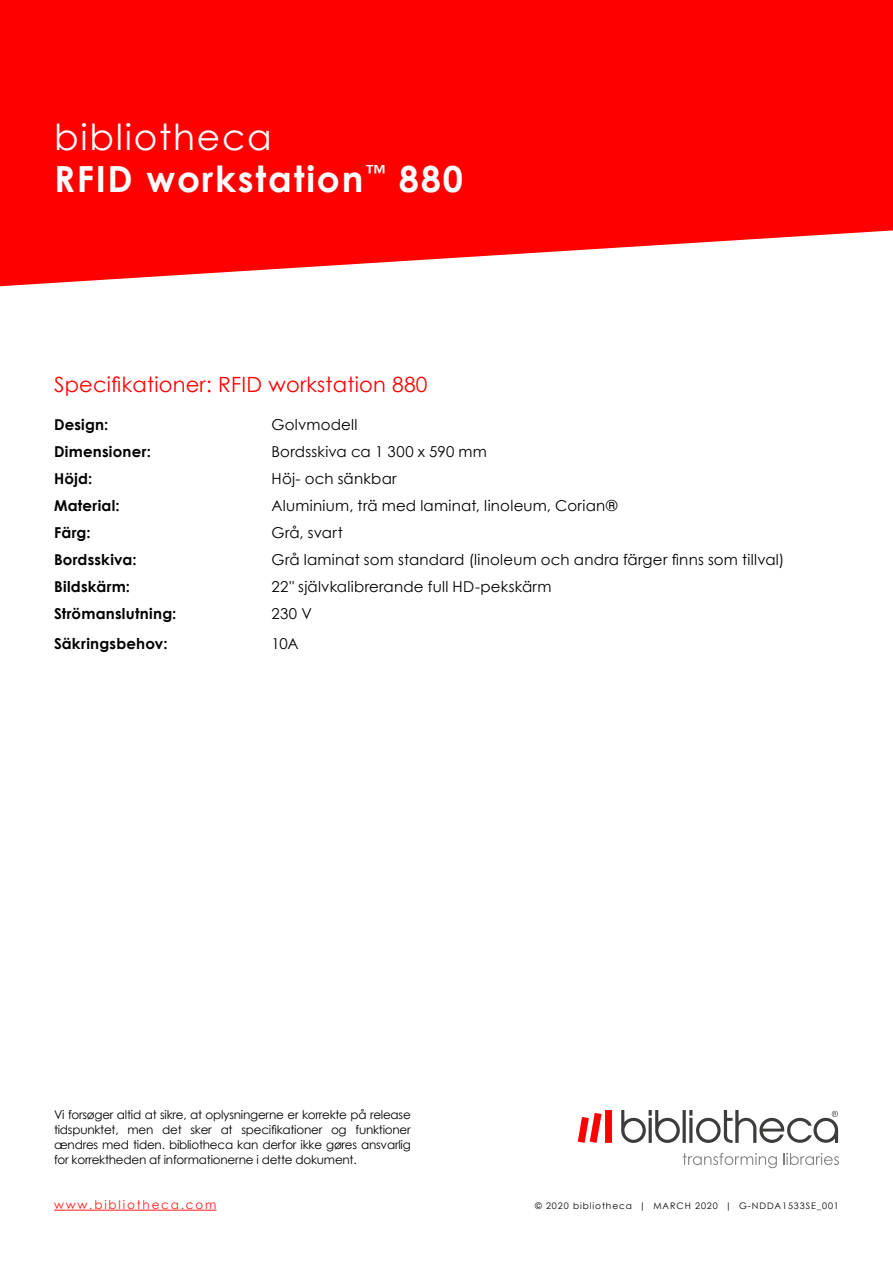
<style>
.page{position:relative;width:893px;height:1263px;background:#fff}
.page>*{position:absolute;margin:0;border:0;box-sizing:border-box;transform-origin:0 0}
.t1{font:700 36px/42px "Century Gothic";letter-spacing:.05em;color:#fff}
.t2{font:21px "Century Gothic";letter-spacing:.01em;color:#f00}
.t3{font:15px "Century Gothic";letter-spacing:.015em;color:#000}
.t4{font:700 15px "Century Gothic";letter-spacing:.015em;color:#000}
.t5{font:12px/15px "Century Gothic";letter-spacing:-.02em;color:#000;text-align:justify}
.t6{font:12px "Century Gothic";letter-spacing:.15em;color:#ff1a1a}
.t7{font:9px "Century Gothic";letter-spacing:.1em;color:#000}
.s1{font-weight:400}
</style>
<div class="page">
<svg style="left:0;top:0;width:893px;height:286px;background:#ff1818"></svg>
<svg style="left:683px;top:1153px;width:94px;height:15px"></svg>
<svg style="left:783px;top:1153px;width:56px;height:12px"></svg>
<svg style="left:621px;top:1110px;width:59px;height:33px"></svg>
<hr style="left:683px;top:1110px;width:3px;height:33px;background:#3c3c3b">
<svg style="left:689px;top:1110px;width:149px;height:33px"></svg>
<svg style="left:578px;top:1110px;width:34px;height:33px"></svg>
<hr style="left:54px;top:1210px;width:162px;height:1px;background:#ff1a1a">
<h1 class="t1" style="left:54px;top:115px;width:410px"><span class="s1">bibliotheca<br></span>RFID workstation<sup>™</sup> 880</h1>
<h2 class="t2" style="left:54px;top:372px;width:375px">Specifikationer: RFID workstation 880</h2>
<p class="t4" style="left:54px;top:415px;width:56px">Design:</p>
<p class="t3" style="left:272px;top:415px;width:87px">Golvmodell</p>
<p class="t4" style="left:54px;top:442px;width:98px">Dimensioner:</p>
<p class="t3" style="left:272px;top:442px;width:217px">Bordsskiva ca 1 300 x 590 mm</p>
<p class="t4" style="left:54px;top:469px;width:40px">Höjd:</p>
<p class="t3" style="left:272px;top:469px;width:127px">Höj- och sänkbar</p>
<p class="t4" style="left:54px;top:496px;width:67px">Material:</p>
<p class="t3" style="left:272px;top:496px;width:347px">Aluminium, trä med laminat, linoleum, Corian®</p>
<p class="t4" style="left:54px;top:523px;width:38px">Färg:</p>
<p class="t3" style="left:272px;top:523px;width:73px">Grå, svart</p>
<p class="t4" style="left:54px;top:550px;width:84px">Bordsskiva:</p>
<p class="t3" style="left:272px;top:550px;width:514px">Grå laminat som standard (linoleum och andra färger finns som tillval)</p>
<p class="t4" style="left:54px;top:577px;width:78px">Bildskärm:</p>
<p class="t3" style="left:272px;top:577px;width:282px">22" självkalibrerande full HD-pekskärm</p>
<p class="t4" style="left:54px;top:604px;width:124px">Strömanslutning:</p>
<p class="t3" style="left:272px;top:604px;width:42px">230 V</p>
<p class="t4" style="left:54px;top:634px;width:115px">Säkringsbehov:</p>
<p class="t3" style="left:272px;top:634px;width:29px">10A</p>
<p class="t5" style="left:54px;top:1107px;width:358px">Vi forsøger altid at sikre, at oplysningerne er korrekte på release tidspunktet, men det sker at specifikationer og funktioner ændres med tiden. bibliotheca kan derfor ikke gøres ansvarlig for korrektheden af informationerne i dette dokument.</p>
<p class="t6" style="left:54px;top:1197px;width:164px">www.bibliotheca.com</p>
<p class="t7" style="left:535px;top:1200px;width:305px">© 2020 bibliotheca | MARCH 2020 | G-NDDA1533SE_001</p>
</div>
